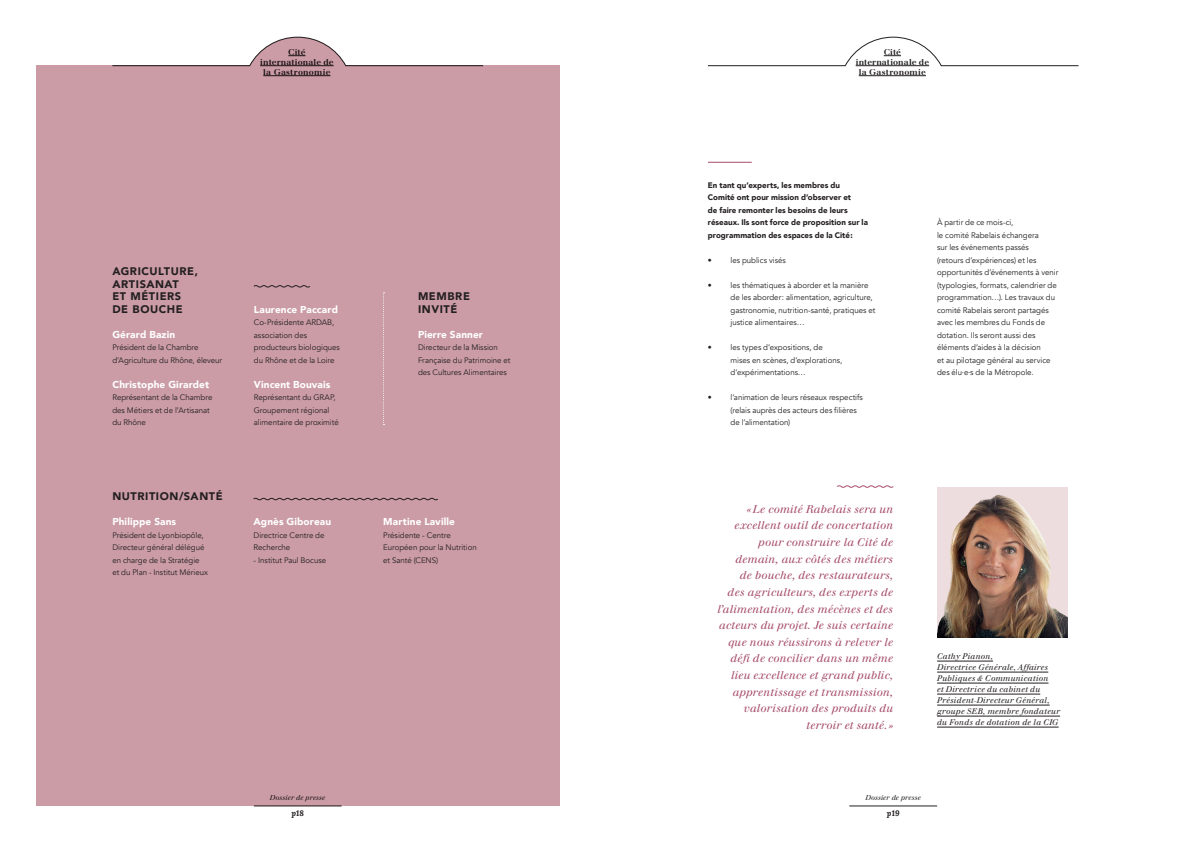
<style>
.page{position:relative;width:1191px;height:842px;background:#fff}
.page>*{position:absolute;margin:0;border:0;box-sizing:border-box;transform-origin:0 0}
.t1{font:11px/16.7px "Justus Italic Oldstyle";letter-spacing:.02em;color:#a64d6c;text-align:right}
.t2{font:900 11px/12.5px "Avenir";letter-spacing:.05em;color:#231f20}
.t3{font:900 10px "Avenir";letter-spacing:.015em;color:#fff}
.t4{font:700 8.3px/10px "Justus";letter-spacing:.015em;color:#231f20;text-align:center}
.t5{font:8px/12.5px "Avenir";letter-spacing:-.005em;color:#231f20}
.t6{font:900 8px/12.5px "Avenir";color:#231f20}
.t7{font:italic 8px/11px "Justus";letter-spacing:.03em;color:#231f20}
.t8{font:italic 700 8px "Lora";letter-spacing:.015em;color:#231f20}
.t9{font:7px "Justus Italic Oldstyle";color:#231f20}
</style>
<div class="page">
<div style="left:36px;top:66px;width:523px;height:740px;background:#cb9ca6"></div>
<hr style="left:708px;top:162px;width:44px;height:1px;background:#a64d6c">
<svg style="left:837px;top:485px;width:57px;height:3px"></svg>
<hr style="left:937px;top:661px;width:56px;height:1px;background:#231f20">
<hr style="left:937px;top:672px;width:111px;height:1px;background:#231f20">
<hr style="left:937px;top:683px;width:111px;height:1px;background:#231f20">
<hr style="left:937px;top:694px;width:103px;height:1px;background:#231f20">
<hr style="left:937px;top:705px;width:112px;height:1px;background:#231f20">
<hr style="left:937px;top:716px;width:123px;height:1px;background:#231f20">
<hr style="left:937px;top:727px;width:121px;height:1px;background:#231f20">
<img style="left:937px;top:488px;width:130px;height:149px">
<svg style="left:253px;top:285px;width:58px;height:3px"></svg>
<svg style="left:383px;top:292px;width:1px;height:133px"></svg>
<svg style="left:253px;top:497px;width:185px;height:4px"></svg>
<hr style="left:254px;top:806px;width:87px;height:1px;background:#231f20">
<hr style="left:849px;top:806px;width:88px;height:1px;background:#231f20">
<hr style="left:858px;top:75px;width:68px;height:1px;background:#231f20">
<svg style="left:112px;top:37px;width:371px;height:40px"></svg>
<svg style="left:707px;top:37px;width:372px;height:29px"></svg>
<p class="t4" style="left:260px;top:47px;width:75px">Cité internationale de la Gastronomie</p>
<p class="t4" style="left:855px;top:47px;width:75px">Cité internationale de la Gastronomie</p>
<h1 class="t2" style="left:112px;top:265px;width:87px">AGRICULTURE,<br>ARTISANAT<br>ET MÉTIERS<br>DE BOUCHE</h1>
<p class="t3" style="left:112px;top:325px;width:64px">Gérard Bazin</p>
<p class="t5" style="left:112px;top:341px;width:111px">Président de la Chambre d’Agriculture du Rhône, éleveur</p>
<p class="t3" style="left:112px;top:375px;width:98px">Christophe Girardet</p>
<p class="t5" style="left:112px;top:391px;width:102px">Représentant de la Chambre des Métiers et de l’Artisanat du Rhône</p>
<h1 class="t2" style="left:112px;top:490px;width:112px">NUTRITION/SANTÉ</h1>
<p class="t3" style="left:112px;top:513px;width:65px">Philippe Sans</p>
<p class="t5" style="left:112px;top:529px;width:97px">Président de Lyonbiopôle,<br>Directeur général délégué en charge de la Stratégie et du Plan - Institut Mérieux</p>
<p class="t3" style="left:254px;top:300px;width:86px">Laurence Paccard</p>
<p class="t5" style="left:254px;top:316px;width:88px">Co-Présidente ARDAB, association des producteurs biologiques du Rhône et de la Loire</p>
<p class="t3" style="left:254px;top:375px;width:78px">Vincent Bouvais</p>
<p class="t5" style="left:254px;top:391px;width:86px">Représentant du GRAP,<br>Groupement régional alimentaire de proximité</p>
<p class="t3" style="left:253px;top:513px;width:79px">Agnès Giboreau</p>
<p class="t5" style="left:253px;top:529px;width:72px">Directrice Centre de<br>Recherche</p>
<p class="t5" style="left:253px;top:554px;width:74px">- Institut Paul Bocuse</p>
<h1 class="t2" style="left:418px;top:290px;width:53px">MEMBRE<br>INVITÉ</h1>
<p class="t3" style="left:418px;top:325px;width:67px">Pierre Sanner</p>
<p class="t5" style="left:418px;top:341px;width:94px">Directeur de la Mission<br>Française du Patrimoine et des Cultures Alimentaires</p>
<p class="t3" style="left:383px;top:513px;width:73px">Martine Laville</p>
<p class="t5" style="left:383px;top:529px;width:95px">Présidente - Centre<br>Européen pour la Nutrition et Santé (CENS)</p>
<p class="t9" style="left:270px;top:793px;width:57px">Dossier de presse</p>
<p class="t8" style="left:291px;top:807px;width:14px">p18</p>
<p class="t6" style="left:708px;top:178px;width:161px">En tant qu’experts, les membres du Comité ont pour mission d’observer et<br>de faire remonter les besoins de leurs réseaux. Ils sont force de proposition sur la programmation des espaces de la Cité:</p>
<p class="t5" style="left:708px;top:254px;width:79px">• les publics visés</p>
<p class="t5" style="left:730px;top:279px;width:146px;text-indent:-23px">• les thématiques à aborder et la manière de les aborder: alimentation, agriculture, gastronomie, nutrition-santé, pratiques et justice alimentaires…</p>
<p class="t5" style="left:730px;top:341px;width:113px;text-indent:-23px">• les types d’expositions, de mises en scènes, d’explorations, d’expérimentations…</p>
<p class="t5" style="left:730px;top:391px;width:134px;text-indent:-23px">• l’animation de leurs réseaux respectifs (relais auprès des acteurs des filières de l’alimentation)</p>
<p class="t5" style="left:937px;top:216px;width:123px">À partir de ce mois-ci,<br>le comité Rabelais échangera<br>sur les événements passés<br>(retours d’expériences) et les opportunités d’événements à venir (typologies, formats, calendrier de programmation…). Les travaux du comité Rabelais seront partagés avec les membres du Fonds de dotation. Ils seront aussi des éléments d’aides à la décision<br>et au pilotage général au service des élu·e·s de la Métropole.</p>
<p class="t1" style="left:717px;top:500px;width:177px">«Le comité Rabelais sera un excellent outil de concertation pour construire la Cité de demain, aux côtés des métiers<br>de bouche, des restaurateurs,<br>des agriculteurs, des experts de l’alimentation, des mécènes et des acteurs du projet. Je suis certaine que nous réussirons à relever le défi de concilier dans un même lieu excellence et grand public, apprentissage et transmission, valorisation des produits du terroir et santé. »</p>
<p class="t7" style="left:937px;top:651px;width:124px">Cathy Pianon,<br>Directrice Générale, Affaires<br>Publiques &amp; Communication<br>et Directrice du cabinet du<br>Président-Directeur Général, groupe SEB, membre fondateur du Fonds de dotation de la CIG</p>
<p class="t9" style="left:865px;top:793px;width:57px">Dossier de presse</p>
<p class="t8" style="left:887px;top:807px;width:14px">p19</p>
</div>
